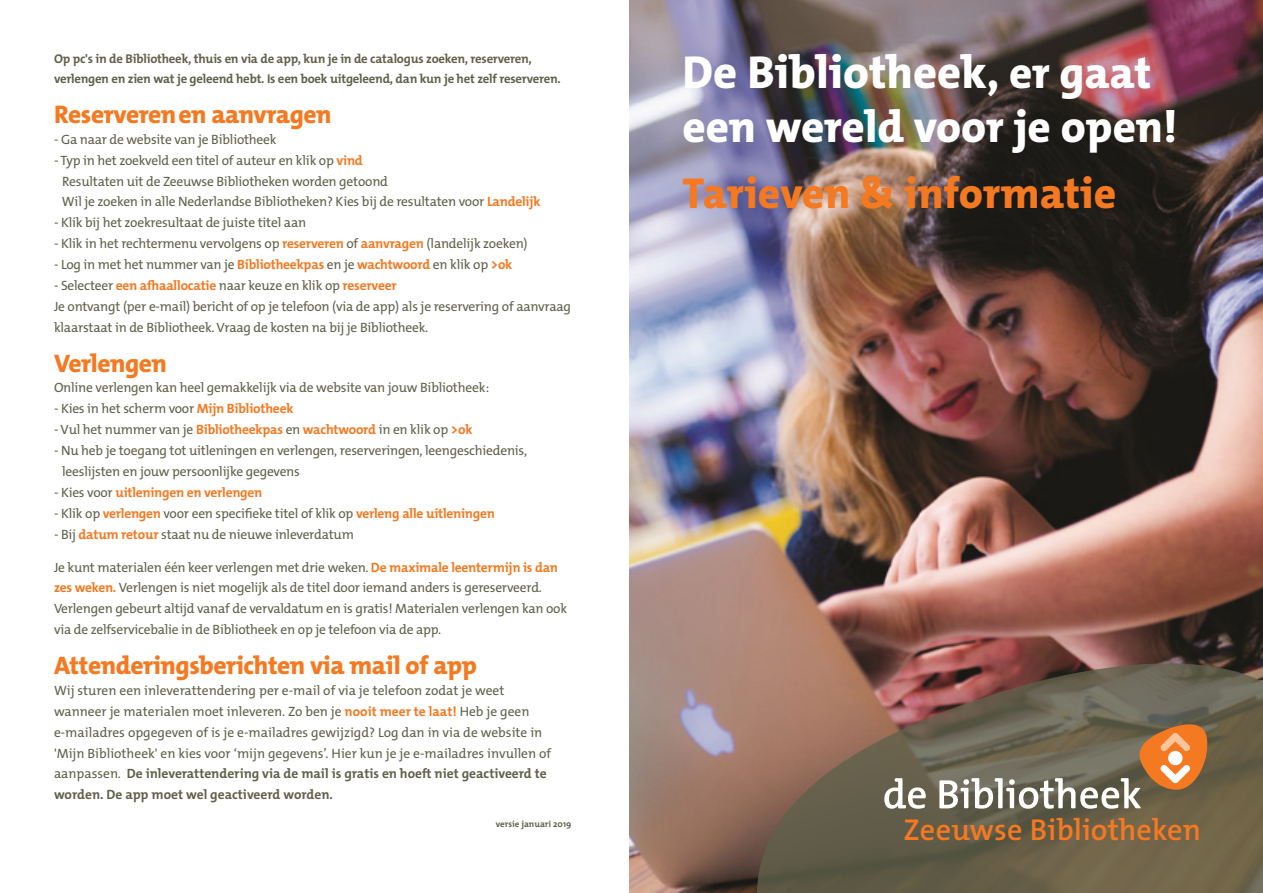
<style>
.page{position:relative;width:1263px;height:893px;background:#fff}
.page>*{position:absolute;margin:0;border:0;box-sizing:border-box;transform-origin:0 0}
.t1{font:800 46.5px "The Mix Os F";color:#fff}
.t2{font:800 45px "The Mix Os F";color:#fff}
.t3{font:800 43.5px "The Mix Os F";color:#f47921}
.Vestigingsnaam_voor{font:600 30.3px "The Mix Os F";letter-spacing:.005em;color:#f47921}
.Highlight_kop{font:800 25.5px "The Mix Os F";letter-spacing:-.015em;color:#f47921}
.Bodytekst{font:800 25.5px "The Mix Os F";letter-spacing:-.02em;color:#f47921}
.Bodytekst-2{font:13.5px/21px "The Mix Os F";letter-spacing:-.015em;color:#60614b}
.Bodytekst-3{font:700 13.5px "The Mix Os F";letter-spacing:-.015em;color:#f47921}
.Bodytekst-4{font:700 12.75px/19.8px "The Mix Os F";letter-spacing:-.015em;color:#60614b}
.Bodytekst-5{font:700 9px "The Mix Os F";color:#60614b}
.s1{font-weight:700;color:#f47921}
.s2{font-weight:400;color:#60614b}
.s3{font-weight:700}
.s4{font-size:45px}
</style>
<div class="page">
<img style="left:629px;top:0;width:634px;height:893px">
<svg style="left:755px;top:662px;width:508px;height:231px;background:#74624f"></svg>
<svg style="left:884px;top:778px;width:42px;height:31px"></svg>
<svg style="left:939px;top:724px;width:268px;height:85px;background:#8d7b62"></svg>
<p class="Bodytekst-4" style="left:54px;top:49px;width:508px">Op pc's in de Bibliotheek, thuis en via de app, kun je in de catalogus zoeken, reserveren, verlengen en zien wat je geleend hebt. Is een boek uitgeleend, dan kun je het zelf reserveren.</p>
<p class="Bodytekst" style="left:54px;top:98px;width:279px">Reserverenen aanvragen</p>
<p class="Bodytekst-2" style="left:54px;top:129px;width:224px">- Ga naar de website van je Bibliotheek</p>
<p class="Bodytekst-2" style="left:54px;top:150px;width:310px">- Typ in het zoekveld een titel of auteur en klik op <span class="s1">vind</span></p>
<p class="Bodytekst-2" style="left:62px;top:171px;width:327px">Resultaten uit de Zeeuwse Bibliotheken worden getoond</p>
<p class="Bodytekst-2" style="left:62px;top:191px;width:480px">Wil je zoeken in alle Nederlandse Bibliotheken? Kies bij de resultaten voor <span class="s1">Landelijk</span></p>
<p class="Bodytekst-2" style="left:54px;top:212px;width:254px">- Klik bij het zoekresultaat de juiste titel aan</p>
<p class="Bodytekst-2" style="left:54px;top:233px;width:475px">- Klik in het rechtermenu vervolgens op <span class="s1">reserveren</span> of <span class="s1">aanvragen</span> (landelijk zoeken)</p>
<p class="Bodytekst-2" style="left:54px;top:254px;width:460px">- Log in met het nummer van je <span class="s1">Bibliotheekpas</span> en je <span class="s1">wachtwoord</span> en klik op <span class="s1">&gt;ok</span></p>
<p class="Bodytekst-2" style="left:54px;top:275px;width:344px">- Selecteer <span class="s1">een afhaallocatie</span> naar keuze en klik op <span class="s1">reserveer</span></p>
<p class="Bodytekst-2" style="left:54px;top:296px;width:518px">Je ontvangt (per e-mail) bericht of op je telefoon (via de app) als je reservering of aanvraag klaarstaat in de Bibliotheek. Vraag de kosten na bij je Bibliotheek.</p>
<p class="Bodytekst" style="left:54px;top:347px;width:114px">Verlengen</p>
<p class="Bodytekst-2" style="left:54px;top:377px;width:437px">Online verlengen kan heel gemakkelijk via de website van jouw Bibliotheek:</p>
<p class="Bodytekst-2" style="left:54px;top:398px;width:241px">- Kies in het scherm voor <span class="s1">Mijn Bibliotheek</span></p>
<p class="Bodytekst-2" style="left:54px;top:419px;width:420px">- Vul het nummer van je <span class="s1">Bibliotheekpas</span> en <span class="s1">wachtwoord</span> in en klik op <span class="s1">&gt;ok</span></p>
<p class="Bodytekst-2" style="left:54px;top:440px;width:475px">- Nu heb je toegang tot uitleningen en verlengen, reserveringen, leengeschiedenis,</p>
<p class="Bodytekst-2" style="left:62px;top:461px;width:239px">leeslijsten en jouw persoonlijke gegevens</p>
<p class="Bodytekst-3" style="left:54px;top:484px;width:210px"><span class="s2">- Kies voor</span> uitleningen en verlengen</p>
<p class="Bodytekst-2" style="left:54px;top:503px;width:442px">- Klik op <span class="s1">verlengen</span> voor een specifieke titel of klik op <span class="s1">verleng alle uitleningen</span></p>
<p class="Bodytekst-2" style="left:54px;top:524px;width:301px">- Bij <span class="s1">datum retour</span> staat nu de nieuwe inleverdatum</p>
<p class="Bodytekst-2" style="left:54px;top:556px;width:515px">Je kunt materialen één keer verlengen met drie weken. <span class="s1">De maximale leentermijn is dan zes weken.</span> Verlengen is niet mogelijk als de titel door iemand anders is gereserveerd.<br>Verlengen gebeurt altijd vanaf de vervaldatum en is gratis! Materialen verlengen kan ook via de zelfservicebalie in de Bibliotheek en op je telefoon via de app.</p>
<p class="Highlight_kop" style="left:54px;top:649px;width:424px">Attenderingsberichten via mail of app</p>
<p class="Bodytekst-2" style="left:54px;top:680px;width:499px">Wij sturen een inleverattendering per e-mail of via je telefoon zodat je weet wanneer je materialen moet inleveren. Zo ben je <span class="s1">nooit meer te laat!</span> Heb je geen e-mailadres opgegeven of is je e-mailadres gewijzigd? Log dan in via de website in 'Mijn Bibliotheek' en kies voor ‘mijn gegevens’. Hier kun je je e-mailadres invullen of aanpassen. <span class="s3">De inleverattendering via de mail is gratis en hoeft niet geactiveerd te worden. De app moet wel geactiveerd worden.</span></p>
<p class="Bodytekst-5" style="left:496px;top:818px;width:77px">versie januari 2019</p>
<p class="t1" style="left:682px;top:43px;width:470px">De Bibliotheek<span class="s4">, er gaat</span></p>
<p class="t2" style="left:682px;top:98px;width:496px">een wereld voor je open!</p>
<p class="t3" style="left:682px;top:165px;width:435px">Tarieven &amp; informatie</p>
<p class="Vestigingsnaam_voor" style="left:904px;top:810px;width:299px">Zeeuwse Bibliotheken</p>
</div>
